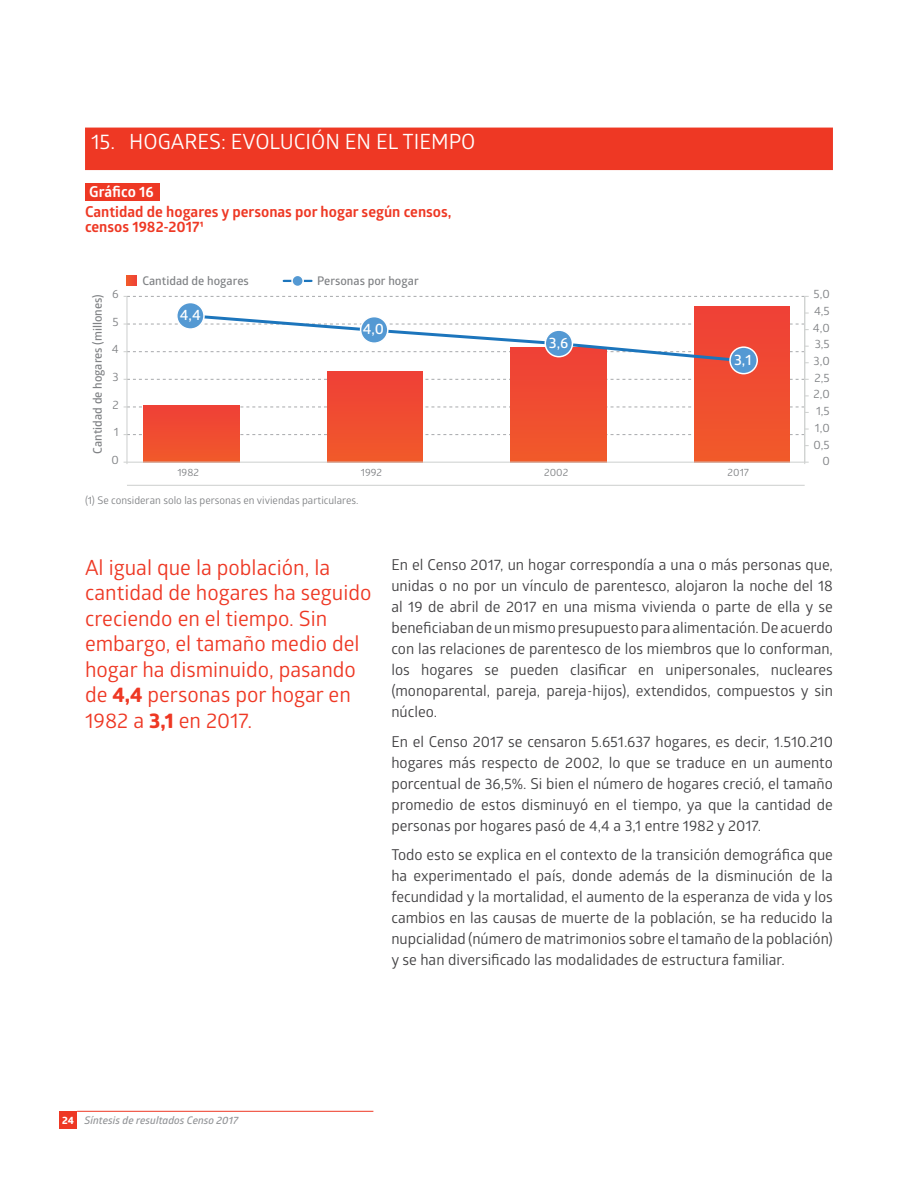
<style>
.page{position:relative;width:918px;height:1188px;background:#fff}
.page>*{position:absolute;margin:0;border:0;box-sizing:border-box;transform-origin:0 0}
.t1{font:21px/25.5px "Glober";color:#ee3824}
.t2{font:21px "Glober";color:#fff}
.t3{font:15px/21px "Glober";color:#414042;text-align:justify}
.t4{font:700 15px/15px "Glober";color:#ee3824}
.t5{font:700 15px "Glober";letter-spacing:-.005em;color:#fff}
.t6{font:600 14.85px "Glober";color:#fff}
.t7{font:600 12px "Glober";color:#808285}
.t8{font:12px "Glober";color:#808285}
.t9{font:10.5px "Glober";color:#808285}
.t10{font:italic 600 10.5px "Glober";color:#939598}
.s1{font-family:"Globerx";font-weight:700}
.s2{font-family:"Globerx";font-weight:700;font-style:normal;color:#fff}
</style>
<div class="page">
<hr style="left:77px;top:1111px;width:296px;height:1px;background:#ee3824">
<div style="left:59px;top:1111px;width:18px;height:18px;background:#ee3824"></div>
<div style="left:85px;top:128px;width:748px;height:42px;background:#ee3824"></div>
<div style="left:85px;top:183px;width:74px;height:18px;background:#ee3824"></div>
<div style="left:144px;top:405px;width:95px;height:57px;background:#f0502f"></div>
<div style="left:327px;top:371px;width:96px;height:91px;background:#f04d30"></div>
<div style="left:511px;top:348px;width:95px;height:114px;background:#f0502f"></div>
<div style="left:694px;top:306px;width:96px;height:156px;background:#f0532e"></div>
<hr style="left:804px;top:296px;width:1px;height:166px;background:#d0d2d1">
<hr style="left:126px;top:296px;width:2px;height:166px;background:#d0d2d1">
<svg style="left:124px;top:406px;width:685px;height:7px"></svg>
<svg style="left:124px;top:428px;width:685px;height:7px"></svg>
<hr style="left:127px;top:462px;width:678px;height:1px;background:#d0d2d1">
<hr style="left:127px;top:485px;width:678px;height:1px;background:#d0d2d1">
<svg style="left:124px;top:296px;width:685px;height:84px"></svg>
<hr style="left:284px;top:280px;width:28px;height:2px;background:#1c75bc">
<svg style="left:292px;top:275px;width:11px;height:11px"></svg>
<div style="left:291px;top:275px;width:13px;height:12px;border:1px solid #fff;border-radius:50%"></div>
<svg style="left:126px;top:275px;width:11px;height:10px"></svg>
<h1 class="t2" style="left:91px;top:127px;width:386px">15. HOGARES: EVOLUCIÓN EN EL TI EMPO</h1>
<p class="t5" style="left:89px;top:182px;width:66px">Gráfico 16</p>
<p class="t4" style="left:85px;top:204px;width:368px">Cantidad de hogares y personas por hogar según censos, censos 1982-2017¹</p>
<p class="t8" style="left:112px;top:285px;width:8px">6</p>
<p class="t7" style="left:89px;top:454px;width:161px;rotate:-90deg">Cantidad de hogares (millones)</p>
<p class="t8" style="left:113px;top:313px;width:8px">5</p>
<p class="t8" style="left:112px;top:341px;width:8px">4</p>
<p class="t8" style="left:113px;top:368px;width:8px">3</p>
<p class="t8" style="left:112px;top:396px;width:8px">2</p>
<p class="t8" style="left:114px;top:424px;width:6px">1</p>
<p class="t8" style="left:111px;top:451px;width:9px">0</p>
<p class="t7" style="left:142px;top:272px;width:108px">Cantidad de hogares</p>
<p class="t7" style="left:317px;top:272px;width:103px">Personas por hogar</p>
<p class="t6" style="left:363px;top:319px;width:23px">4,0</p>
<p class="t6" style="left:180px;top:304px;width:22px">4,4</p>
<p class="t6" style="left:549px;top:332px;width:21px">3,6</p>
<p class="t6" style="left:734px;top:349px;width:19px">3,1</p>
<p class="t9" style="left:177px;top:465px;width:23px">1982</p>
<p class="t9" style="left:361px;top:465px;width:23px">1992</p>
<p class="t9" style="left:544px;top:465px;width:26px">2002</p>
<p class="t9" style="left:728px;top:465px;width:23px">2017</p>
<p class="t9" style="left:85px;top:493px;width:275px">(1) Se consideran solo las personas en viviendas particulares.</p>
<p class="t8" style="left:814px;top:285px;width:18px">5,0</p>
<p class="t8" style="left:814px;top:302px;width:17px">4,5</p>
<p class="t8" style="left:813px;top:319px;width:18px">4,0</p>
<p class="t8" style="left:815px;top:336px;width:17px">3,5</p>
<p class="t8" style="left:814px;top:352px;width:18px">3,0</p>
<p class="t8" style="left:815px;top:369px;width:17px">2,5</p>
<p class="t8" style="left:813px;top:386px;width:18px">2,0</p>
<p class="t8" style="left:816px;top:403px;width:15px">1,5</p>
<p class="t8" style="left:815px;top:419px;width:16px">1,0</p>
<p class="t8" style="left:814px;top:436px;width:18px">0,5</p>
<p class="t8" style="left:822px;top:453px;width:9px">0</p>
<h1 class="t1" style="left:85px;top:554px;width:288px">Al igual que la población, la cantidad de hogares ha seguido creciendo en el tiempo. Sin embargo, el tamaño medio del hogar ha disminuido, pasando de <span class="s1">4,4</span> personas por hogar en<br>1982 a <span class="s1">3,1</span> en 2017.</h1>
<p class="t3" style="left:391px;top:554px;width:443px">En el Censo 2017, un hogar correspondía a una o más personas que, unidas o no por un vínculo de parentesco, alojaron la noche del 18 al 19 de abril de 2017 en una misma vivienda o parte de ella y se beneficiaban de un mismo presupuesto para alimentación. De acuerdo con las relaciones de parentesco de los miembros que lo conforman, los hogares se pueden clasificar en unipersonales, nucleares (monoparental, pareja, pareja-hijos), extendidos, compuestos y sin núcleo.</p>
<p class="t3" style="left:391px;top:730px;width:443px">En el Censo 2017 se censaron 5.651.637 hogares, es decir, 1.510.210 hogares más respecto de 2002, lo que se traduce en un aumento porcentual de 36,5%. Si bien el número de hogares creció, el tamaño promedio de estos disminuyó en el tiempo, ya que la cantidad de personas por hogares pasó de 4,4 a 3,1 entre 1982 y 2017.</p>
<p class="t3" style="left:391px;top:844px;width:443px">Todo esto se explica en el contexto de la transición demográfica que ha experimentado el país, donde además de la disminución de la fecundidad y la mortalidad, el aumento de la esperanza de vida y los cambios en las causas de muerte de la población, se ha reducido la nupcialidad (número de matrimonios sobre el tamaño de la población) y se han diversificado las modalidades de estructura familiar.</p>
<p class="t10" style="left:62px;top:1113px;width:177px"><span class="s2">24</span> Síntesis de resultados Censo 2017</p>
</div>
